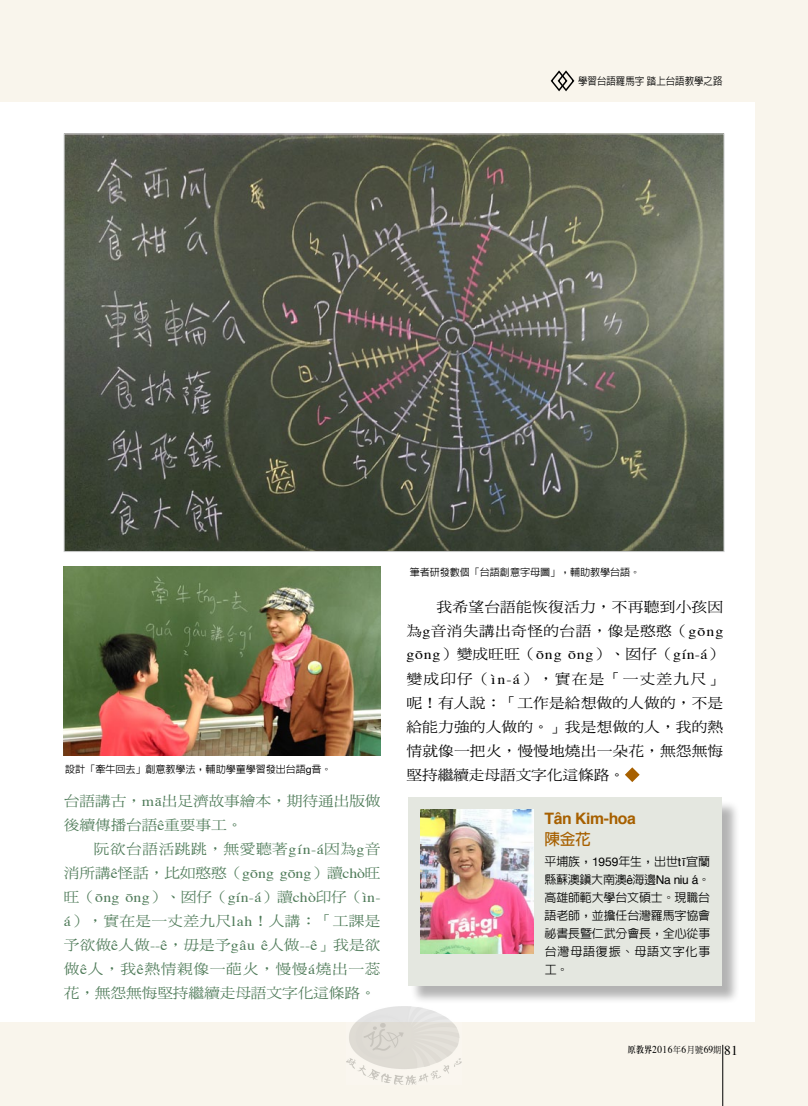
<style>
.page{position:relative;width:808px;height:1106px;background:#f9f5ec}
.page>*{position:absolute;margin:0;border:0;box-sizing:border-box;transform-origin:0 0}
.t1{font:700 15.75px "Helvetica";letter-spacing:-.025em;color:#a76000}
.t2{font:700 15.75px "AR Hei B5";color:#a76000}
.t3{font:14.1px/24px "DF Ming Std W5";letter-spacing:.005em;color:#000;text-align:right;scale:1.11 1}
.t4{font:14.1px/24.2px "DF Ming Std W5";letter-spacing:-.01em;color:#4e7a58;scale:1.11 1}
.t5{font:14.1px/24px "DF Ming Std W5";letter-spacing:.03em;color:#4e7a58;text-align:right;scale:1.11 1}
.t6{font:14.1px "Times";letter-spacing:.025em;color:#4e7a58;scale:1.11 1}
.t7{font:14.1px "Times";letter-spacing:.055em;color:#000;scale:1.11 1}
.t8{font:500 12px/18px "AR Hei B5";letter-spacing:-.015em;color:#000;text-align:justify}
.t9{font:10.5px "Times";letter-spacing:.05em;color:#000;scale:.9 1}
.t10{font:500 10.5px "AR Hei B5";color:#000;scale:.9 1}
.t11{font:500 10.2px "AR Hei B5";letter-spacing:-.01em;color:#000}
.s1{font-family:"Helvetica Neue";font-weight:400}
.s2{font-family:"Times"}
.s3{font-family:"DF Ming Std W5"}
.s4{font-family:"Helvetica";font-weight:400}
.s5{font-family:"AR Ming B5";font-weight:800;font-size:9px}
.s6{font-family:"DF Ming Std W5";font-size:9px}
.s7{font-size:13.5px}
</style>
<div class="page">
<div style="left:0;top:102px;width:755px;height:920px;background:#fff"></div>
<hr style="left:722px;top:1044px;width:1px;height:62px;background:#000">
<svg style="left:625px;top:767px;width:15px;height:15px"></svg>
<svg style="left:550px;top:70px;width:25px;height:22px"></svg>
<img style="left:66px;top:135px;width:656px;height:415px">
<div style="left:410px;top:799px;width:330px;height:205px;background:#000;opacity:.3"></div>
<div style="left:408px;top:797px;width:314px;height:189px;background:#e4e7e0"></div>
<img style="left:421px;top:809px;width:112px;height:144px">
<img style="left:64px;top:567px;width:317px;height:189px">
<img style="left:347px;top:1006px;width:114px;height:78px">
<p class="t10" style="left:578px;top:75px;width:162px">學習台語羅馬字踏上台語教學之路</p>
<p class="t11" style="left:65px;top:764px;width:268px">設計「牽牛回去」創意教學法，輔助學童學習發出台語<span class="s1">g</span>音。</p>
<p class="t4" style="left:64px;top:789px;width:287px">台語講古，<span class="s2">mā</span>出足濟故事繪本，期待通出版做後續傳播台語<span class="s2">ê</span>重要事工。</p>
<p class="t5" style="left:64px;top:837px;width:287px">阮欲台語活跳跳，無愛聽著<span class="s2">gín-á</span>因為<span class="s2">g</span>音<br>消所講<span class="s2">ê</span>怪話，比如憨憨（<span class="s2">gōng gōng</span>）讀<span class="s2">chò</span>旺</p>
<p class="t6" style="left:64px;top:884px;width:287px"><span class="s3">旺（</span>ōng ōng<span class="s3">）、囡仔（</span>gín-á<span class="s3">）讀</span>chò<span class="s3">印仔（</span>ìn-</p>
<p class="t4" style="left:64px;top:908px;width:287px;text-align:justify"><span class="s2">á</span>），實在是一丈差九尺<span class="s2">lah</span>！人講：「工課是予欲做<span class="s2">ê</span>人做<span class="s2">--ê</span>，毋是予<span class="s2">gâu ê</span>人做<span class="s2">--ê</span>」我是欲做<span class="s2">ê</span>人，我<span class="s2">ê</span>熱情親像一葩火，慢慢<span class="s2">á</span>燒出一蕊花，無怨無悔堅持繼續走母語文字化這條路。</p>
<p class="t11" style="left:410px;top:566px;width:232px">筆者研發數個「台語創意字母圖」，輔助教學台語。</p>
<p class="t3" style="left:406px;top:594px;width:287px">我希望台語能恢復活力，不再聽到小孩因<br>為<span class="s2">g</span>音消失講出奇怪的台語，像是憨憨（<span class="s2">gōng</span></p>
<p class="t7" style="left:406px;top:641px;width:287px">gōng<span class="s3">）變成旺旺（</span>ōng ōng<span class="s3">）、囡仔（</span>gín-á<span class="s3">）</span></p>
<p class="t3" style="left:406px;top:666px;width:287px;text-align:justify">變成印仔（<span class="s2">ìn-á</span>），實在是「一丈差九尺」呢！有人說：「工作是給想做的人做的，不是給能力強的人做的。」我是想做的人，我的熱情就像一把火，慢慢地燒出一朵花，無怨無悔堅持繼續走母語文字化這條路。</p>
<p class="t1" style="left:544px;top:805px;width:93px">Tân Kim-hoa</p>
<p class="t2" style="left:544px;top:831px;width:48px">陳金花</p>
<p class="t8" style="left:544px;top:852px;width:167px">平埔族，<span class="s1">1959</span>年生，出世<span class="s4">tī</span>宜蘭縣蘇澳鎮大南澳<span class="s1">ê</span>海邊<span class="s4">Na niu á</span>。高雄師範大學台文碩士。現職台語老師，並擔任台灣羅馬字協會祕書長暨仁武分會長，全心從事台灣母語復振、母語文字化事工。</p>
<p class="t9" style="left:628px;top:1039px;width:124px"><span class="s5">原教界</span>2016<span class="s6">年</span>6<span class="s6">月號</span>69<span class="s6">期</span> <span class="s7">81</span></p>
</div>
